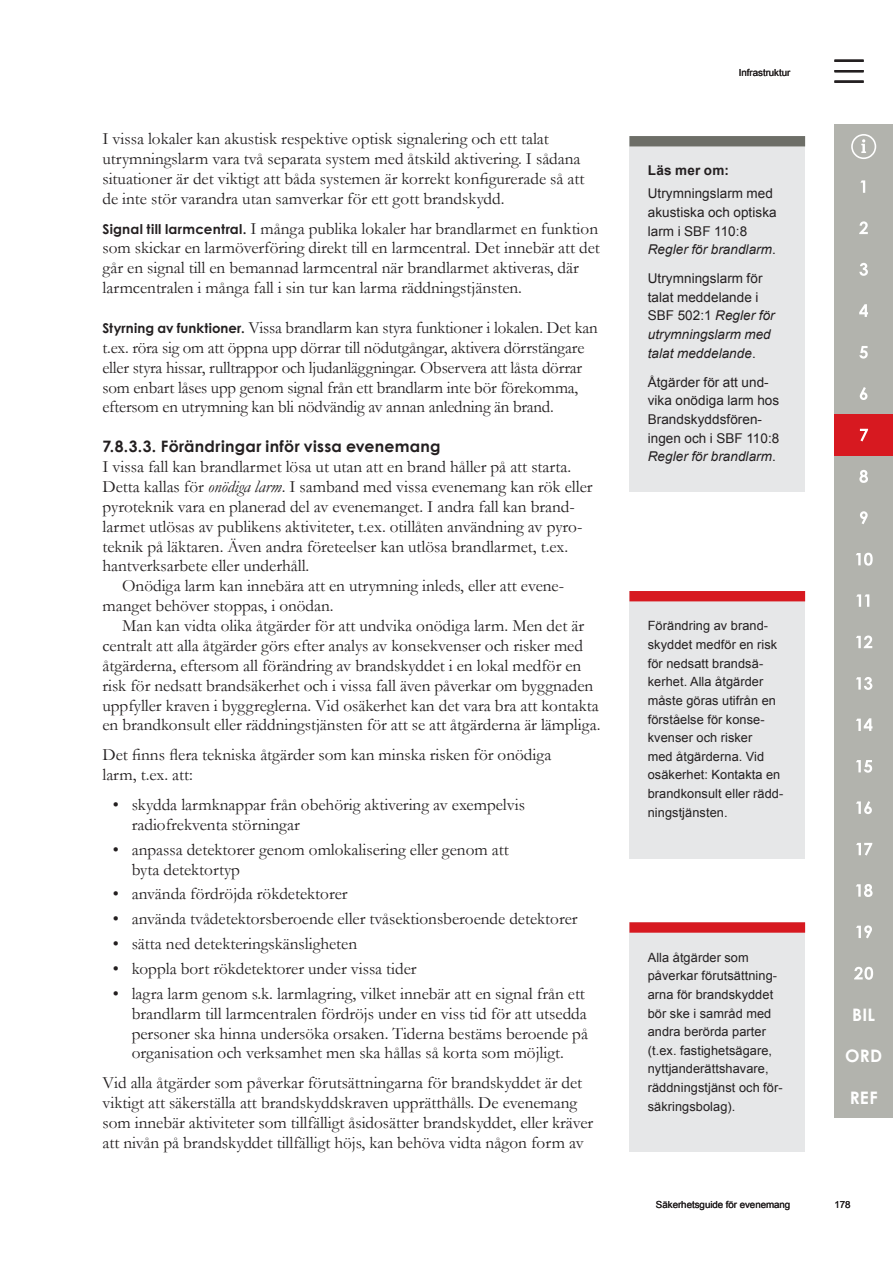
<style>
.page{position:relative;width:893px;height:1263px;background:#fff}
.page>*{position:absolute;margin:0;border:0;box-sizing:border-box;transform-origin:0 0}
.NY_Brödtext_P_-_Indr{font:17.25px/19.8px "Garamond";color:#231f20}
.NY_Brödtext_P{font:17.25px/19.8px "Garamond";color:#231f20}
.NY_Brödtext_P___inna{font:17.25px/19.8px "Garamond";letter-spacing:-.005em;color:#231f20}
.t1{font:700 17.25px "Century Gothic Pro";letter-spacing:.015em;color:#fff}
.NY_Styckerubrik_H4{font:700 15.75px "Century Gothic";letter-spacing:.015em;color:#231f20}
.NY_Läs_mer_-_P{font:13.5px/18.6px "Arial";letter-spacing:.005em;color:#231f20}
.NY_Läs_mer_-_H{font:700 13.5px "Arial";letter-spacing:.02em;color:#231f20}
.Text_utan_rubrik{font:12.75px/18.6px "Arial";letter-spacing:.005em;color:#231f20}
.t2{font:9.75px "Arial";letter-spacing:-.005em;color:#231f20}
.s1{font-family:"Century Gothic Pro";font-weight:700;font-size:13.5px}
.s2{font-style:italic}
</style>
<div class="page">
<div style="left:629px;top:136px;width:176px;height:81px;background:#e6e7e8"></div>
<div style="left:629px;top:136px;width:176px;height:10px;background:#6d6e67"></div>
<div style="left:629px;top:159px;width:176px;height:126px;background:#e6e7e8"></div>
<div style="left:629px;top:244px;width:176px;height:145px;background:#e6e7e8"></div>
<div style="left:629px;top:347px;width:176px;height:145px;background:#e6e7e8"></div>
<div style="left:629px;top:591px;width:176px;height:267px;background:#e6e7e8"></div>
<div style="left:629px;top:591px;width:176px;height:10px;background:#d71920"></div>
<div style="left:629px;top:922px;width:176px;height:230px;background:#e6e7e8"></div>
<div style="left:629px;top:922px;width:176px;height:11px;background:#d71920"></div>
<svg style="left:834px;top:60px;width:30px;height:23px"></svg>
<div style="left:834px;top:1077px;width:59px;height:41px;background:#b2b3ad"></div>
<div style="left:834px;top:1035px;width:59px;height:42px;background:#b2b3ad"></div>
<div style="left:834px;top:994px;width:59px;height:41px;background:#b2b3ad"></div>
<div style="left:834px;top:952px;width:59px;height:42px;background:#b2b3ad"></div>
<div style="left:834px;top:911px;width:59px;height:41px;background:#b2b3ad"></div>
<div style="left:834px;top:869px;width:59px;height:42px;background:#b2b3ad"></div>
<div style="left:834px;top:828px;width:59px;height:41px;background:#b2b3ad"></div>
<div style="left:834px;top:787px;width:59px;height:41px;background:#b2b3ad"></div>
<div style="left:834px;top:745px;width:59px;height:42px;background:#b2b3ad"></div>
<div style="left:834px;top:704px;width:59px;height:41px;background:#b2b3ad"></div>
<div style="left:834px;top:662px;width:59px;height:42px;background:#b2b3ad"></div>
<div style="left:834px;top:621px;width:59px;height:41px;background:#b2b3ad"></div>
<div style="left:834px;top:580px;width:59px;height:41px;background:#b2b3ad"></div>
<div style="left:834px;top:538px;width:59px;height:42px;background:#b2b3ad"></div>
<div style="left:834px;top:497px;width:59px;height:41px;background:#b2b3ad"></div>
<div style="left:834px;top:455px;width:59px;height:42px;background:#b2b3ad"></div>
<div style="left:834px;top:414px;width:59px;height:41px;background:#d71920"></div>
<div style="left:834px;top:373px;width:59px;height:41px;background:#b2b3ad"></div>
<div style="left:834px;top:331px;width:59px;height:42px;background:#b2b3ad"></div>
<div style="left:834px;top:290px;width:59px;height:41px;background:#b2b3ad"></div>
<div style="left:834px;top:248px;width:59px;height:42px;background:#b2b3ad"></div>
<div style="left:834px;top:207px;width:59px;height:41px;background:#b2b3ad"></div>
<div style="left:834px;top:166px;width:59px;height:41px;background:#b2b3ad"></div>
<div style="left:834px;top:124px;width:59px;height:42px;background:#b2b3ad"></div>
<svg style="left:854px;top:967px;width:19px;height:13px"></svg>
<svg style="left:856px;top:925px;width:16px;height:13px"></svg>
<svg style="left:856px;top:884px;width:17px;height:13px"></svg>
<svg style="left:856px;top:843px;width:16px;height:12px"></svg>
<svg style="left:856px;top:801px;width:16px;height:13px"></svg>
<svg style="left:856px;top:760px;width:16px;height:13px"></svg>
<svg style="left:856px;top:718px;width:16px;height:13px"></svg>
<svg style="left:856px;top:677px;width:16px;height:13px"></svg>
<svg style="left:856px;top:635px;width:16px;height:13px"></svg>
<svg style="left:856px;top:594px;width:13px;height:13px"></svg>
<svg style="left:856px;top:553px;width:17px;height:13px"></svg>
<svg style="left:860px;top:511px;width:8px;height:13px"></svg>
<svg style="left:859px;top:470px;width:9px;height:13px"></svg>
<svg style="left:860px;top:429px;width:8px;height:12px"></svg>
<svg style="left:860px;top:387px;width:7px;height:13px"></svg>
<svg style="left:859px;top:346px;width:9px;height:13px"></svg>
<svg style="left:859px;top:304px;width:9px;height:13px"></svg>
<svg style="left:859px;top:263px;width:9px;height:13px"></svg>
<svg style="left:859px;top:221px;width:9px;height:13px"></svg>
<svg style="left:860px;top:180px;width:5px;height:13px"></svg>
<svg style="left:851px;top:134px;width:25px;height:25px"></svg>
<p class="NY_Brödtext_P" style="left:102px;top:129px;width:483px">I vissa lokaler kan akustisk respektive optisk signalering och ett talat utrymningslarm vara två separata system med åtskild aktivering. I sådana situationer är det viktigt att båda systemen är korrekt konfigurerade så att de inte stör varandra utan samverkar för ett gott brandskydd.</p>
<p class="NY_Brödtext_P___inna" style="left:102px;top:218px;width:499px"><span class="s1">Signal till larmcentral.</span> I många publika lokaler har brandlarmet en funktion som skickar en larmöverföring direkt till en larmcentral. Det innebär att det går en signal till en bemannad larmcentral när brandlarmet aktiveras, där larmcentralen i många fall i sin tur kan larma räddningstjänsten.</p>
<p class="NY_Brödtext_P___inna" style="left:102px;top:317px;width:497px"><span class="s1">Styrning av funktioner.</span> Vissa brandlarm kan styra funktioner i lokalen. Det kan t.ex. röra sig om att öppna upp dörrar till nödutgångar, aktivera dörrstängare eller styra hissar, rulltrappor och ljudanläggningar. Observera att låsta dörrar som enbart låses upp genom signal från ett brandlarm inte bör förekomma, eftersom en utrymning kan bli nödvändig av annan anledning än brand.</p>
<h4 class="NY_Styckerubrik_H4" style="left:102px;top:437px;width:340px">7.8.3.3. Förändringar inför vissa evenemang</h4>
<p class="NY_Brödtext_P" style="left:102px;top:457px;width:492px">I vissa fall kan brandlarmet lösa ut utan att en brand håller på att starta.<br>Detta kallas för <span class="s2">onödiga larm</span>. I samband med vissa evenemang kan rök eller pyroteknik vara en planerad del av evenemanget. I andra fall kan brand&shy;larmet utlösas av publikens aktiviteter, t.ex. otillåten användning av pyro&shy;teknik på läktaren. Även andra företeelser kan utlösa brandlarmet, t.ex. hantverksarbete eller underhåll.</p>
<p class="NY_Brödtext_P_-_Indr" style="left:102px;top:576px;width:463px;text-indent:20px">Onödiga larm kan innebära att en utrymning inleds, eller att evene&shy;manget behöver stoppas, i onödan.</p>
<p class="NY_Brödtext_P_-_Indr" style="left:102px;top:616px;width:500px;text-indent:20px">Man kan vidta olika åtgärder för att undvika onödiga larm. Men det är centralt att alla åtgärder görs efter analys av konsekvenser och risker med åtgärderna, eftersom all förändring av brandskyddet i en lokal medför en risk för nedsatt brandsäkerhet och i vissa fall även påverkar om byggnaden uppfyller kraven i byggreglerna. Vid osäkerhet kan det vara bra att kontakta en brandkonsult eller räddningstjänsten för att se att åtgärderna är lämpliga.</p>
<p class="NY_Brödtext_P___inna" style="left:102px;top:745px;width:450px">Det finns flera tekniska åtgärder som kan minska risken för onödiga larm, t.ex. att:</p>
<p class="NY_Brödtext_P_-_Indr" style="left:132px;top:794px;width:395px;text-indent:-19px">• skydda larmknappar från obehörig aktivering av exempelvis radiofrekventa störningar</p>
<p class="NY_Brödtext_P_-_Indr" style="left:132px;top:839px;width:378px;text-indent:-19px">• anpassa detektorer genom omlokalisering eller genom att byta detektortyp</p>
<p class="NY_Brödtext_P_-_Indr" style="left:113px;top:884px;width:236px">• använda fördröjda rökdetektorer</p>
<p class="NY_Brödtext_P_-_Indr" style="left:113px;top:909px;width:466px">• använda tvådetektorsberoende eller tvåsektionsberoende detektorer</p>
<p class="NY_Brödtext_P_-_Indr" style="left:113px;top:934px;width:246px">• sätta ned detekteringskänsligheten</p>
<p class="NY_Brödtext_P_-_Indr" style="left:113px;top:958px;width:305px">• koppla bort rökdetektorer under vissa tider</p>
<p class="NY_Brödtext_P_-_Indr" style="left:132px;top:983px;width:458px;text-indent:-19px">• lagra larm genom s.k. larmlagring, vilket innebär att en signal från ett brandlarm till larmcentralen fördröjs under en viss tid för att utsedda personer ska hinna undersöka orsaken. Tiderna bestäms beroende på organisation och verksamhet men ska hållas så korta som möjligt.</p>
<p class="NY_Brödtext_P" style="left:102px;top:1073px;width:492px">Vid alla åtgärder som påverkar förutsättningarna för brandskyddet är det viktigt att säkerställa att brandskyddskraven upprätthålls. De evenemang som innebär aktiviteter som tillfälligt åsidosätter brandskyddet, eller kräver att nivån på brandskyddet tillfälligt höjs, kan behöva vidta någon form av</p>
<p class="t2" style="left:739px;top:66px;width:53px">Infrastruktur</p>
<p class="NY_Läs_mer_-_H" style="left:648px;top:162px;width:83px">Läs mer om:</p>
<p class="NY_Läs_mer_-_P" style="left:648px;top:184px;width:130px">Utrymningslarm med akustiska och optiska larm i SBF 110:8<br><span class="s2">Regler för brandlarm</span>.</p>
<p class="NY_Läs_mer_-_P" style="left:648px;top:269px;width:128px">Utrymningslarm för talat meddelande i<br>SBF 502:1 <span class="s2">Regler för utrymningslarm med talat meddelande</span>.</p>
<p class="NY_Läs_mer_-_P" style="left:648px;top:373px;width:133px">Åtgärder för att und&shy;vika onödiga larm hos<br>Brandskyddsfören&shy;ingen och i SBF 110:8<br><span class="s2">Regler för brandlarm</span>.</p>
<p class="Text_utan_rubrik" style="left:648px;top:617px;width:137px">Förändring av brand&shy;skyddet medför en risk för nedsatt brandsä&shy;kerhet. Alla åtgärder måste göras utifrån en förståelse för konse&shy;kvenser och risker<br>med åtgärderna. Vid osäkerhet: Kontakta en brandkonsult eller rädd&shy;ningstjänsten.</p>
<p class="Text_utan_rubrik" style="left:648px;top:948px;width:137px">Alla åtgärder som påverkar förutsättning&shy;arna för brandskyddet bör ske i samråd med andra berörda parter (t.ex. fastighetsägare, nyttjanderättshavare, räddningstjänst och för&shy;säkringsbolag).</p>
<p class="t1" style="left:852px;top:1004px;width:25px">BIL</p>
<p class="t1" style="left:845px;top:1045px;width:38px">ORD</p>
<p class="t1" style="left:850px;top:1087px;width:29px">REF</p>
<p class="t2" style="left:656px;top:1198px;width:136px">Säkerhetsguide för evenemang</p>
<p class="t2" style="left:834px;top:1198px;width:18px">178</p>
</div>
